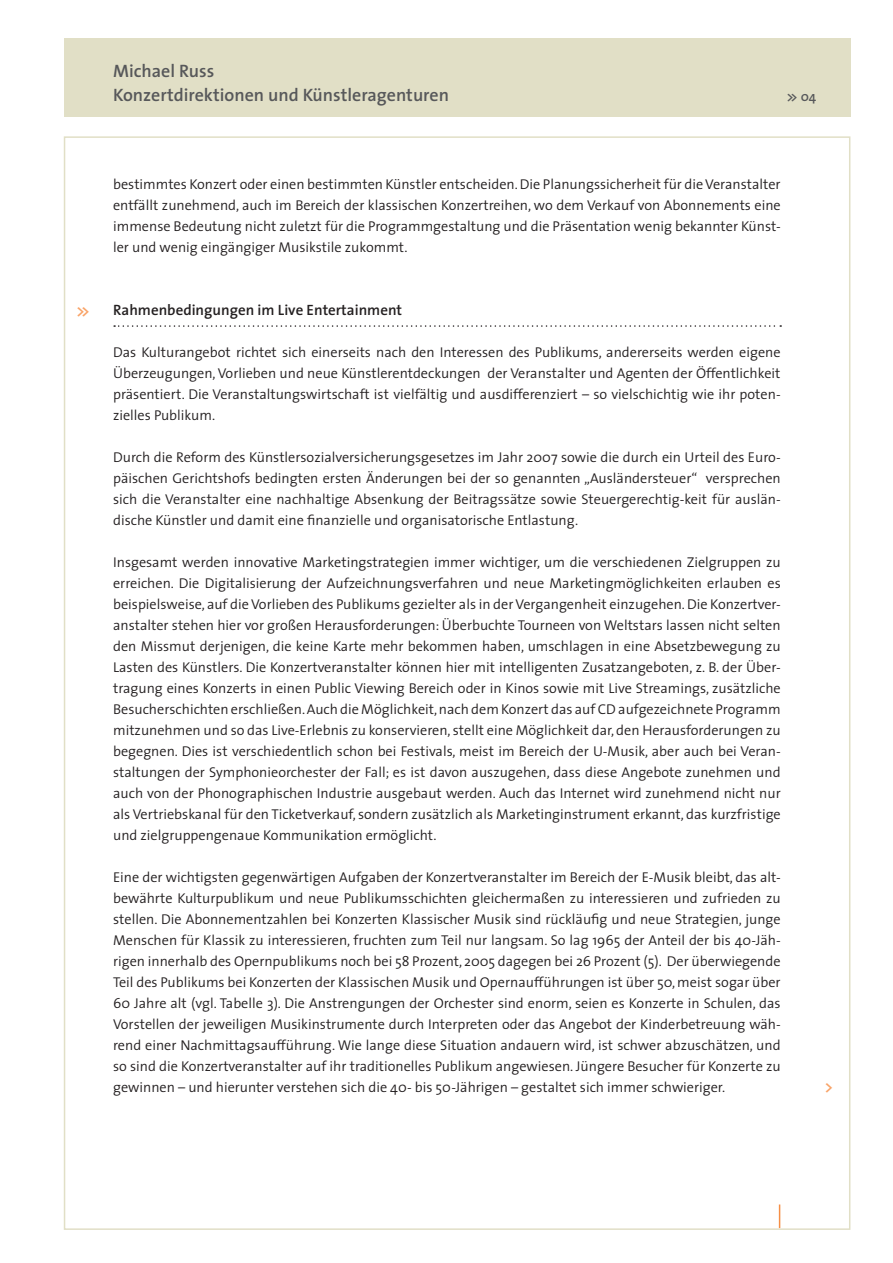
<style>
.page{position:relative;width:893px;height:1263px;background:#fff}
.page>*{position:absolute;margin:0;border:0;box-sizing:border-box;transform-origin:0 0}
.t1{font:600 18px/24px "The Sans";color:#57585a}
.t2{font:600 16.5px "The Sans";color:#f9a367}
.t3{font:600 15px "The Sans";color:#231f20}
.t4{font:300 14.25px/21px "The Sans";color:#231f20;text-align:justify}
.t5{font:600 13.5px "The Sans";color:#57585a}
</style>
<div class="page">
<div style="left:64px;top:38px;width:786px;height:79px;background:#e1dfc6"></div>
<svg style="left:779px;top:1204px;width:1px;height:24px"></svg>
<svg style="left:114px;top:325px;width:667px;height:2px"></svg>
<p class="t1" style="left:113px;top:59px;width:337px">Michael Russ<br>Konzertdirektionen und Künstleragenturen</p>
<p class="t5" style="left:787px;top:88px;width:31px">&gt;&gt; 04</p>
<p class="t2" style="left:77px;top:300px;width:15px">&gt;&gt;</p>
<p class="t4" style="left:113px;top:174px;width:669px">bestimmtes Konzert oder einen bestimmten Künstler entscheiden. Die Planungssicherheit für die Veranstalter entfällt zunehmend, auch im Bereich der klassischen Konzertreihen, wo dem Verkauf von Abonnements eine immense Bedeutung nicht zuletzt für die Programmgestaltung und die Präsentation wenig bekannter Künst&shy;ler und wenig eingängiger Musikstile zukommt.</p>
<p class="t3" style="left:113px;top:300px;width:291px">Rahmenbedingungen im Live Entertainment</p>
<p class="t4" style="left:113px;top:342px;width:669px">Das Kulturangebot richtet sich einerseits nach den Interessen des Publikums, andererseits werden eigene Überzeugungen, Vorlieben und neue Künstlerentdeckungen der Veranstalter und Agenten der Öffentlichkeit präsentiert. Die Veranstaltungswirtschaft ist vielfältig und ausdifferenziert – so vielschichtig wie ihr poten&shy;zielles Publikum.</p>
<p class="t4" style="left:113px;top:447px;width:669px">Durch die Reform des Künstlersozialversicherungsgesetzes im Jahr 2007 sowie die durch ein Urteil des Euro&shy;päischen Gerichtshofs bedingten ersten Änderungen bei der so genannten „Ausländersteuer“ versprechen sich die Veranstalter eine nachhaltige Absenkung der Beitragssätze sowie Steuergerechtig-keit für auslän&shy;dische Künstler und damit eine finanzielle und organisatorische Entlastung.</p>
<p class="t4" style="left:113px;top:552px;width:669px">Insgesamt werden innovative Marketingstrategien immer wichtiger, um die verschiedenen Zielgruppen zu erreichen. Die Digitalisierung der Aufzeichnungsverfahren und neue Marketingmöglichkeiten erlauben es beispielsweise, auf die Vorlieben des Publikums gezielter als in der Vergangenheit einzugehen. Die Konzertver&shy;anstalter stehen hier vor großen Herausforderungen: Überbuchte Tourneen von Weltstars lassen nicht selten den Missmut derjenigen, die keine Karte mehr bekommen haben, umschlagen in eine Absetzbewegung zu Lasten des Künstlers. Die Konzertveranstalter können hier mit intelligenten Zusatzangeboten, z. B. der Über&shy;tragung eines Konzerts in einen Public Viewing Bereich oder in Kinos sowie mit Live Streamings, zusätzliche Besucherschichten erschließen. Auch die Möglichkeit, nach dem Konzert das auf CD aufgezeichnete Programm mitzunehmen und so das Live-Erlebnis zu konservieren, stellt eine Möglichkeit dar, den Herausforderungen zu begegnen. Dies ist verschiedentlich schon bei Festivals, meist im Bereich der U-Musik, aber auch bei Veran&shy;staltungen der Symphonieorchester der Fall; es ist davon auszugehen, dass diese Angebote zunehmen und auch von der Phonographischen Industrie ausgebaut werden. Auch das Internet wird zunehmend nicht nur als Vertriebskanal für den Ticketverkauf, sondern zusätzlich als Marketinginstrument erkannt, das kurzfristige und zielgruppengenaue Kommunikation ermöglicht.</p>
<p class="t4" style="left:113px;top:867px;width:669px">Eine der wichtigsten gegenwärtigen Aufgaben der Konzertveranstalter im Bereich der E-Musik bleibt, das alt&shy;bewährte Kulturpublikum und neue Publikumsschichten gleichermaßen zu interessieren und zufrieden zu stellen. Die Abonnementzahlen bei Konzerten Klassischer Musik sind rückläufig und neue Strategien, junge Menschen für Klassik zu interessieren, fruchten zum Teil nur langsam. So lag 1965 der Anteil der bis 40-Jäh&shy;rigen innerhalb des Opernpublikums noch bei 58 Prozent, 2005 dagegen bei 26 Prozent (5). Der überwiegende Teil des Publikums bei Konzerten der Klassischen Musik und Opernaufführungen ist über 50, meist sogar über 60 Jahre alt (vgl. Tabelle 3). Die Anstrengungen der Orchester sind enorm, seien es Konzerte in Schulen, das Vorstellen der jeweiligen Musikinstrumente durch Interpreten oder das Angebot der Kinderbetreuung wäh&shy;rend einer Nachmittagsaufführung. Wie lange diese Situation andauern wird, ist schwer abzuschätzen, und so sind die Konzertveranstalter auf ihr traditionelles Publikum angewiesen. Jüngere Besucher für Konzerte zu gewinnen – und hierunter verstehen sich die 40- bis 50-Jährigen – gestaltet sich immer schwieriger.</p>
<p class="t2" style="left:825px;top:1076px;width:10px">&gt;</p>
</div>
